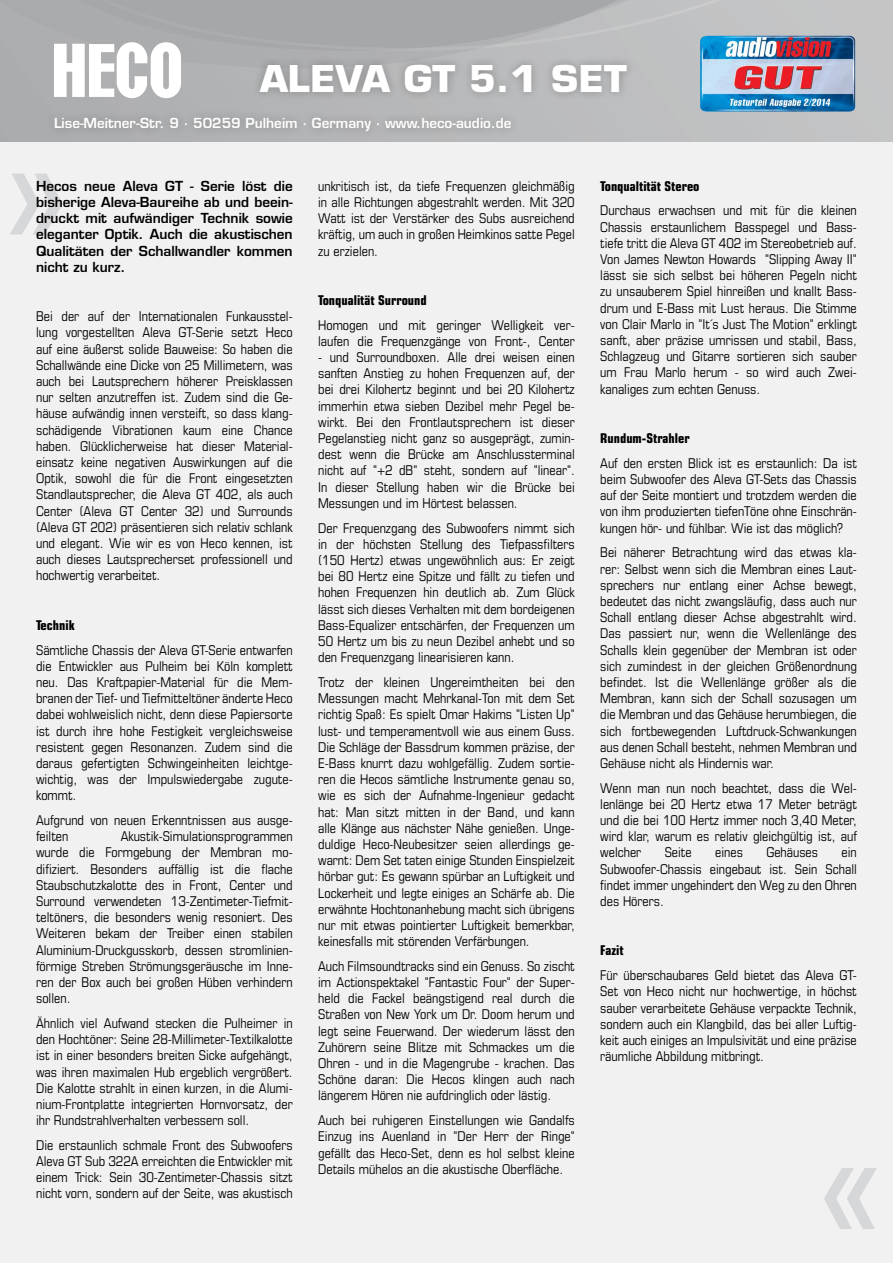
<style>
.page{position:relative;width:893px;height:1263px;background:#fff}
.page>*{position:absolute;margin:0;border:0;box-sizing:border-box;transform-origin:0 0}
.t1{font:700 36px "Eurostile LT Std";color:#fff;scale:1.06 1}
.t2{font:condensed 13.5px/16.2px "Eurostile LT Std";color:#000;text-align:justify}
.t3{font:600 13.5px/16.2px "Eurostile LT Std";color:#000;text-align:justify}
.t4{font:700 condensed 13.5px "Eurostile LT Std";color:#000}
.t5{font:600 13.5px "Eurostile LT Std";color:#fff}
</style>
<div class="page">
<svg style="left:0;top:0;width:893px;height:142px;background:#b4b5b6"></svg>
<div style="left:0;top:142px;width:893px;height:1121px;background:#f1f1f2"></div>
<div style="left:45px;top:109px;width:475px;height:31px;background:#adaeb0"></div>
<div style="left:251px;top:56px;width:386px;height:46px;background:#000;opacity:.25"></div>
<img style="left:700px;top:36px;width:155px;height:76px">
<svg style="left:54px;top:42px;width:127px;height:56px"></svg>
<svg style="left:10px;top:174px;width:53px;height:61px"></svg>
<svg style="left:824px;top:1168px;width:53px;height:61px"></svg>
<h1 class="t1" style="left:260px;top:57px;width:299px">ALEVA GT 5.1 SET</h1>
<p class="t5" style="left:54px;top:115px;width:459px">Lise-Meitner-Str. 9 · 50259 Pulheim · Germany · www.heco-audio.de</p>
<p class="t3" style="left:36px;top:178px;width:258px">Hecos neue Aleva GT - Serie löst die bisherige Aleva-Baureihe ab und beein&shy;druckt mit aufwändiger Technik sowie eleganter Optik. Auch die akustischen Qualitäten der Schallwandler kommen nicht zu kurz.</p>
<p class="t2" style="left:36px;top:308px;width:258px">Bei der auf der Internationalen Funkausstel&shy;lung vorgestellten Aleva GT-Serie setzt Heco auf eine äußerst solide Bauweise: So haben die Schallwände eine Dicke von 25 Millimetern, was auch bei Lautsprechern höherer Preisklassen nur selten anzutreffen ist. Zudem sind die Ge&shy;häuse aufwändig innen versteift, so dass klang&shy;schädigende Vibrationen kaum eine Chance haben. Glücklicherweise hat dieser Material&shy;einsatz keine negativen Auswirkungen auf die Optik, sowohl die für die Front eingesetzten Standlautsprecher, die Aleva GT 402, als auch Center (Aleva GT Center 32) und Surrounds (Aleva GT 202) präsentieren sich relativ schlank und elegant. Wie wir es von Heco kennen, ist auch dieses Lautsprecherset professionell und hochwertig verarbeitet.</p>
<p class="t4" style="left:36px;top:617px;width:40px">Technik</p>
<p class="t2" style="left:36px;top:641px;width:258px">Sämtliche Chassis der Aleva GT-Serie entwarfen die Entwickler aus Pulheim bei Köln komplett neu. Das Kraftpapier-Material für die Mem&shy;branen der Tief- und Tiefmitteltöner änderte Heco dabei wohlweislich nicht, denn diese Papiersorte ist durch ihre hohe Festigkeit vergleichsweise resistent gegen Resonanzen. Zudem sind die daraus gefertigten Schwingeinheiten leichtge&shy;wichtig, was der Impulswiedergabe zugute&shy;kommt.</p>
<p class="t2" style="left:36px;top:812px;width:258px">Aufgrund von neuen Erkenntnissen aus ausge&shy;feilten</p>
<p class="t2" style="left:36px;top:828px;width:258px;text-indent:85px">Akustik-Simulationsprogrammen wurde die Formgebung der Membran mo&shy;difiziert. Besonders auffällig ist die flache Staubschutzkalotte des in Front, Center und Surround verwendeten 13-Zentimeter-Tiefmit&shy;teltöners, die besonders wenig resoniert. Des Weiteren bekam der Treiber einen stabilen Aluminium-Druckgusskorb, dessen stromlinien&shy;förmige Streben Strömungsgeräusche im Inne&shy;ren der Box auch bei großen Hüben verhindern sollen.</p>
<p class="t2" style="left:36px;top:1015px;width:258px">Ähnlich viel Aufwand stecken die Pulheimer in den Hochtöner: Seine 28-Millimeter-Textilkalotte ist in einer besonders breiten Sicke aufgehängt, was ihren maximalen Hub ergeblich vergrößert.<br>Die Kalotte strahlt in einen kurzen, in die Alumi&shy;nium-Frontplatte integrierten Hornvorsatz, der ihr Rundstrahlverhalten verbessern soll.</p>
<p class="t2" style="left:36px;top:1137px;width:258px">Die erstaunlich schmale Front des Subwoofers Aleva GT Sub 322A erreichten die Entwickler mit einem Trick: Sein 30-Zentimeter-Chassis sitzt nicht vorn, sondern auf der Seite, was akustisch</p>
<p class="t2" style="left:318px;top:178px;width:258px">unkritisch ist, da tiefe Frequenzen gleichmäßig in alle Richtungen abgestrahlt werden. Mit 320<br>Watt ist der Verstärker des Subs ausreichend kräftig, um auch in großen Heimkinos satte Pegel zu erzielen.</p>
<p class="t4" style="left:318px;top:292px;width:110px">Tonqualität Surround</p>
<p class="t2" style="left:318px;top:316px;width:258px">Homogen und mit geringer Welligkeit ver&shy;laufen die Frequenzgänge von Front-, Center</p>
<p class="t2" style="left:318px;top:349px;width:258px">- und Surroundboxen. Alle drei weisen einen sanften Anstieg zu hohen Frequenzen auf, der bei drei Kilohertz beginnt und bei 20 Kilohertz immerhin etwa sieben Dezibel mehr Pegel be&shy;wirkt. Bei den Frontlautsprechern ist dieser Pegelanstieg nicht ganz so ausgeprägt, zumin&shy;dest wenn die Brücke am Anschlussterminal nicht auf "+2 dB" steht, sondern auf "linear".<br>In dieser Stellung haben wir die Brücke bei Messungen und im Hörtest belassen.</p>
<p class="t2" style="left:318px;top:519px;width:258px">Der Frequenzgang des Subwoofers nimmt sich in der höchsten Stellung des Tiefpassfilters (150 Hertz) etwas ungewöhnlich aus: Er zeigt bei 80 Hertz eine Spitze und fällt zu tiefen und hohen Frequenzen hin deutlich ab. Zum Glück lässt sich dieses Verhalten mit dem bordeigenen Bass-Equalizer entschärfen, der Frequenzen um 50 Hertz um bis zu neun Dezibel anhebt und so den Frequenzgang linearisieren kann.</p>
<p class="t2" style="left:318px;top:674px;width:258px">Trotz der kleinen Ungereimtheiten bei den Messungen macht Mehrkanal-Ton mit dem Set richtig Spaß: Es spielt Omar Hakims "Listen Up" lust- und temperamentvoll wie aus einem Guss.<br>Die Schläge der Bassdrum kommen präzise, der E-Bass knurrt dazu wohlgefällig. Zudem sortie&shy;ren die Hecos sämtliche Instrumente genau so, wie es sich der Aufnahme-Ingenieur gedacht hat: Man sitzt mitten in der Band, und kann alle Klänge aus nächster Nähe genießen. Unge&shy;duldige Heco-Neubesitzer seien allerdings ge&shy;warnt: Dem Set taten einige Stunden Einspielzeit hörbar gut: Es gewann spürbar an Luftigkeit und Lockerheit und legte einiges an Schärfe ab. Die erwähnte Hochtonanhebung macht sich übrigens nur mit etwas pointierter Luftigkeit bemerkbar, keinesfalls mit störenden Verfärbungen.</p>
<p class="t2" style="left:318px;top:958px;width:258px">Auch Filmsoundtracks sind ein Genuss. So zischt im Actionspektakel "Fantastic Four" der Super&shy;held die Fackel beängstigend real durch die Straßen von New York um Dr. Doom herum und legt seine Feuerwand. Der wiederum lässt den Zuhörern seine Blitze mit Schmackes um die Ohren - und in die Magengrube - krachen. Das Schöne daran: Die Hecos klingen auch nach längerem Hören nie aufdringlich oder lästig.</p>
<p class="t2" style="left:318px;top:1112px;width:258px">Auch bei ruhigeren Einstellungen wie Gandalfs Einzug ins Auenland in "Der Herr der Ringe" gefällt das Heco-Set, denn es hol selbst kleine Details mühelos an die akustische Oberfläche.</p>
<p class="t4" style="left:600px;top:178px;width:101px">Tonqualtität Stereo</p>
<p class="t2" style="left:600px;top:202px;width:258px">Durchaus erwachsen und mit für die kleinen Chassis erstaunlichem Basspegel und Bass&shy;tiefe tritt die Aleva GT 402 im Stereobetrieb auf.<br>Von James Newton Howards "Slipping Away II" lässt sie sich selbst bei höheren Pegeln nicht zu unsauberem Spiel hinreißen und knallt Bass&shy;drum und E-Bass mit Lust heraus. Die Stimme von Clair Marlo in "It´s Just The Motion" erklingt sanft, aber präzise umrissen und stabil, Bass, Schlagzeug und Gitarre sortieren sich sauber um Frau Marlo herum - so wird auch Zwei&shy;kanaliges zum echten Genuss.</p>
<p class="t4" style="left:600px;top:430px;width:91px">Rundum-Strahler</p>
<p class="t2" style="left:600px;top:455px;width:258px">Auf den ersten Blick ist es erstaunlich: Da ist beim Subwoofer des Aleva GT-Sets das Chassis auf der Seite montiert und trotzdem werden die von ihm produzierten tiefenTöne ohne Einschrän&shy;kungen hör- und fühlbar. Wie ist das möglich?</p>
<p class="t2" style="left:600px;top:544px;width:258px">Bei näherer Betrachtung wird das etwas kla&shy;rer: Selbst wenn sich die Membran eines Laut&shy;sprechers nur entlang einer Achse bewegt, bedeutet das nicht zwangsläufig, dass auch nur Schall entlang dieser Achse abgestrahlt wird.<br>Das passiert nur, wenn die Wellenlänge des Schalls klein gegenüber der Membran ist oder sich zumindest in der gleichen Größenordnung befindet. Ist die Wellenlänge größer als die Membran, kann sich der Schall sozusagen um die Membran und das Gehäuse herumbiegen, die sich fortbewegenden Luftdruck-Schwankungen aus denen Schall besteht, nehmen Membran und Gehäuse nicht als Hindernis war.</p>
<p class="t2" style="left:600px;top:779px;width:258px">Wenn man nun noch beachtet, dass die Wel&shy;lenlänge bei 20 Hertz etwa 17 Meter beträgt und die bei 100 Hertz immer noch 3,40 Meter, wird klar, warum es relativ gleichgültig ist, auf welcher</p>
<p class="t2" style="left:665px;top:844px;width:28px">Seite</p>
<p class="t2" style="left:715px;top:844px;width:29px">eines</p>
<p class="t2" style="left:766px;top:844px;width:53px">Gehäuses</p>
<p class="t2" style="left:600px;top:844px;width:258px;text-indent:241px">ein Subwoofer-Chassis eingebaut ist. Sein Schall findet immer ungehindert den Weg zu den Ohren des Hörers.</p>
<p class="t4" style="left:600px;top:942px;width:25px">Fazit</p>
<p class="t2" style="left:600px;top:967px;width:258px">Für überschaubares Geld bietet das Aleva GT-Set von Heco nicht nur hochwertige, in höchst sauber verarbeitete Gehäuse verpackte Technik, sondern auch ein Klangbild, das bei aller Luftig&shy;keit auch einiges an Impulsivität und eine präzise räumliche Abbildung mitbringt.</p>
</div>
